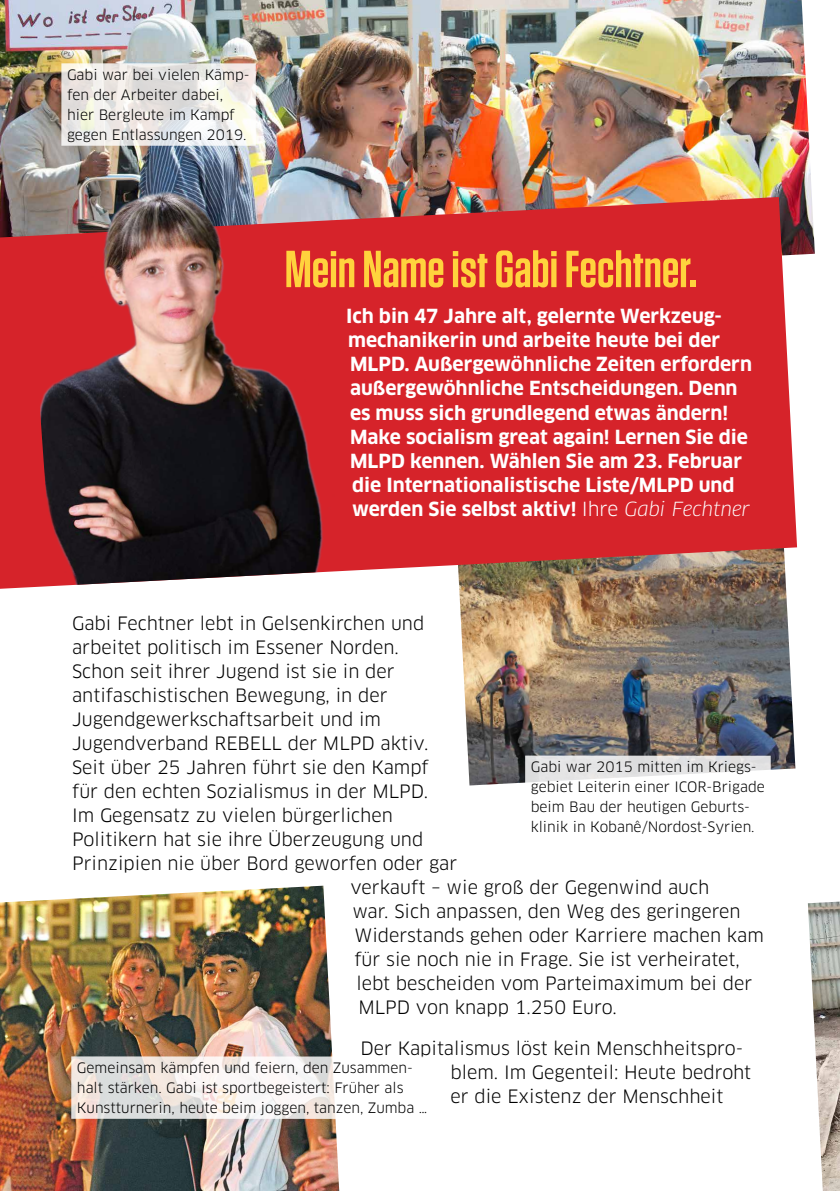
<style>
.page{position:relative;width:840px;height:1191px;background:#fff}
.page>*{position:absolute;margin:0;border:0;box-sizing:border-box;transform-origin:0 0}
.t1{font:600 52px "Tungsten";color:#ffd33d}
.t2{font:700 19px/24px "Clan Pro";color:#fff}
.t3{font:18px/24px "Clan Pro";color:#000}
.t4{font:14px/20px "Clan Pro";color:#000}
.s1{font-weight:400}
.s2{font-weight:400;font-style:italic}
</style>
<div class="page">
<img style="left:459px;top:589px;width:336px;height:196px">
<img style="left:0;top:0;width:814px;height:255px">
<svg style="left:0;top:197px;width:796px;height:392px;background:#d03135"></svg>
<svg style="left:525px;top:755px;width:245px;height:30px;fill:#e5e5e6"></svg>
<img style="left:807px;top:901px;width:32px;height:290px">
<img style="left:0;top:885px;width:339px;height:306px">
<svg style="left:71px;top:1056px;width:268px;height:63px"></svg>
<img style="left:24px;top:163px;width:312px;height:423px">
<svg style="left:61px;top:63px;width:195px;height:83px"></svg>
<p class="t4" style="left:67px;top:65px;width:184px">Gabi war bei vielen Kämp&shy;fen der Arbeiter dabei, hier Bergleute im Kampf gegen Entlassungen 2019.</p>
<h1 class="t1" style="left:284px;top:242px;width:413px">Mein Name ist Gabi Fechtner.</h1>
<p class="t2" style="left:346px;top:305px;width:407px">Ich bin 47 Jahre alt, gelernte Werkzeug&shy;mechanikerin und arbeite heute bei der MLPD. Außergewöhnliche Zeiten erfordern außergewöhnliche Entscheidungen. Denn es muss sich grundlegend etwas ändern!<br>Make socialism great again! Lernen Sie die MLPD kennen. Wählen Sie am 23. Februar die Internationalistische Liste/MLPD und werden Sie selbst aktiv! <span class="s1">Ihre</span> <span class="s2">Gabi Fechtner</span></p>
<p class="t3" style="left:72px;top:611px;width:353px">Gabi Fechtner lebt in Gelsenkirchen und</p>
<p class="t3" style="left:72px;top:635px;width:328px">arbeitet politisch im Essener Norden.</p>
<p class="t3" style="left:72px;top:659px;width:324px">Schon seit ihrer Jugend ist sie in der</p>
<p class="t3" style="left:72px;top:683px;width:317px">antifaschistischen Bewegung, in der</p>
<p class="t3" style="left:72px;top:707px;width:310px">Jugendgewerkschaftsarbeit und im</p>
<p class="t3" style="left:72px;top:731px;width:358px">Jugendverband REBELL der MLPD aktiv.</p>
<p class="t3" style="left:72px;top:755px;width:358px">Seit über 25 Jahren führt sie den Kampf</p>
<p class="t3" style="left:72px;top:779px;width:357px">für den echten Sozialismus in der MLPD.</p>
<p class="t3" style="left:72px;top:803px;width:322px">Im Gegensatz zu vielen bürgerlichen</p>
<p class="t3" style="left:72px;top:827px;width:352px">Politikern hat sie ihre Überzeugung und</p>
<p class="t3" style="left:72px;top:851px;width:386px">Prinzipien nie über Bord geworfen oder gar</p>
<p class="t3" style="left:350px;top:875px;width:360px">verkauft – wie groß der Gegenwind auch</p>
<p class="t3" style="left:352px;top:899px;width:389px">war. Sich anpassen, den Weg des geringeren</p>
<p class="t3" style="left:354px;top:923px;width:411px">Widerstands gehen oder Karriere machen kam</p>
<p class="t3" style="left:354px;top:947px;width:387px">für sie noch nie in Frage. Sie ist verheiratet,</p>
<p class="t3" style="left:356px;top:971px;width:397px">lebt bescheiden vom Parteimaximum bei der</p>
<p class="t3" style="left:358px;top:995px;width:260px">MLPD von knapp 1.250 Euro.</p>
<p class="t3" style="left:450px;top:1036px;width:302px;text-indent:-90px">Der Kapitalismus löst kein Menschheitspro&shy;blem. Im Gegenteil: Heute bedroht er die Existenz der Menschheit</p>
<p class="t4" style="left:530px;top:757px;width:235px">Gabi war 2015 mitten im Kriegs&shy;gebiet Leiterin einer ICOR-Brigade beim Bau der heutigen Geburts&shy;klinik in Kobanê/Nordost-Syrien.</p>
<p class="t4" style="left:77px;top:1058px;width:352px">Gemeinsam kämpfen und feiern, den Zusammen&shy;halt stärken. Gabi ist sportbegeistert: Früher als<br>Kunstturnerin, heute beim joggen, tanzen, Zumba …</p>
</div>
